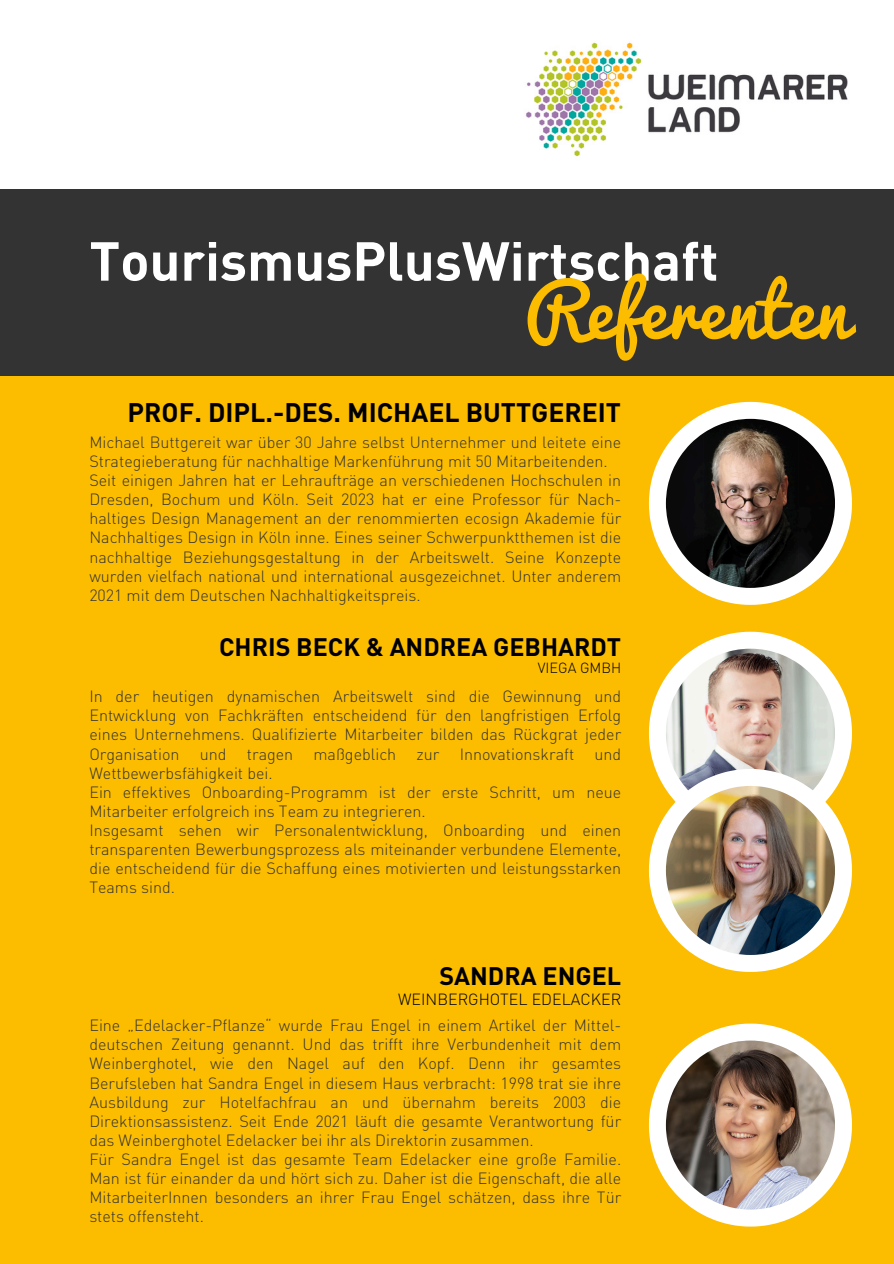
<style>
.page{position:relative;width:894px;height:1264px;background:#fff}
.page>*{position:absolute;margin:0;border:0;box-sizing:border-box;transform-origin:0 0}
.t1{font:72.6px "Pacifico";color:#fcbd00}
.t2{font:700 54px "DIN Pro";color:#fff}
.t3{font:700 26.55px "DIN Pro";color:#000}
.t4{font:700 25.05px "DIN Pro";color:#000}
.t5{font:300 16.05px/19.2px "DIN Pro";color:#333;text-align:justify}
.t6{font:300 16.05px "DIN Pro";color:#000}
.t7{font:300 14.55px "DIN Pro";color:#000}
</style>
<div class="page">
<div style="left:0;top:375px;width:893px;height:888px;background:#fcbd00"></div>
<img style="left:526px;top:42px;width:322px;height:115px">
<svg style="left:648px;top:1023px;width:203px;height:203px"></svg>
<img style="left:665px;top:1040px;width:169px;height:169px">
<svg style="left:648px;top:402px;width:203px;height:203px"></svg>
<img style="left:665px;top:419px;width:169px;height:169px">
<div style="left:0;top:189px;width:893px;height:186px;background:#333"></div>
<svg style="left:648px;top:631px;width:203px;height:340px"></svg>
<img style="left:665px;top:786px;width:169px;height:169px">
<p class="t2" style="left:89px;top:226px;width:630px">TourismusPlusWirtschaft</p>
<p class="t1" style="left:525px;top:272px;width:324px">Referenten</p>
<h4 class="t3" style="left:128px;top:395px;width:495px">PROF. DIPL.-DES. MICHAEL BUTTGEREIT</h4>
<p class="t5" style="left:89px;top:431px;width:533px">Michael Buttgereit war über 30 Jahre selbst Unternehmer und leitete eine<br>Strategieberatung für nachhaltige Markenführung mit 50 Mitarbeitenden.</p>
<p class="t5" style="left:89px;top:470px;width:533px">Seit einigen Jahren hat er Lehraufträge an verschiedenen Hochschulen in Dresden, Bochum und Köln. Seit 2023 hat er eine Professor für Nach&shy;haltiges Design Management an der renommierten ecosign Akademie für Nachhaltiges Design in Köln inne. Eines seiner Schwerpunktthemen ist die nachhaltige Beziehungsgestaltung in der Arbeitswelt. Seine Konzepte wurden vielfach national und international ausgezeichnet. Unter anderem 2021 mit dem Deutschen Nachhaltigkeitspreis.</p>
<p class="t4" style="left:219px;top:630px;width:403px">CHRIS BECK &amp; ANDREA GEBHARDT</p>
<p class="t7" style="left:537px;top:657px;width:85px">VIEGA GMBH</p>
<p class="t5" style="left:89px;top:686px;width:533px">In der heutigen dynamischen Arbeitswelt sind die Gewinnung und Entwicklung von Fachkräften entscheidend für den langfristigen Erfolg eines Unternehmens. Qualifizierte Mitarbeiter bilden das Rückgrat jeder Organisation</p>
<p class="t5" style="left:200px;top:743px;width:28px">und</p>
<p class="t5" style="left:247px;top:743px;width:48px">tragen</p>
<p class="t5" style="left:313px;top:743px;width:84px">maßgeblich</p>
<p class="t5" style="left:416px;top:743px;width:24px">zur</p>
<p class="t5" style="left:459px;top:743px;width:116px">Innovationskraft</p>
<p class="t5" style="left:594px;top:743px;width:28px">und</p>
<p class="t5" style="left:89px;top:762px;width:185px">Wettbewerbsfähigkeit bei.</p>
<p class="t5" style="left:89px;top:781px;width:533px">Ein effektives Onboarding-Programm ist der erste Schritt, um neue<br>Mitarbeiter erfolgreich ins Team zu integrieren.</p>
<p class="t5" style="left:89px;top:820px;width:533px">Insgesamt sehen wir Personalentwicklung, Onboarding und einen transparenten Bewerbungsprozess als miteinander verbundene Elemente, die entscheidend für die Schaffung eines motivierten und leistungsstarken Teams sind.</p>
<h5 class="t4" style="left:439px;top:960px;width:183px">SANDRA ENGEL</h5>
<h5 class="t6" style="left:398px;top:987px;width:224px">WEINBERGHOTEL EDELACKER</h5>
<p class="t5" style="left:89px;top:1015px;width:533px">Eine „Edelacker-Pflanze“ wurde Frau Engel in einem Artikel der Mittel&shy;deutschen Zeitung genannt. Und das trifft ihre Verbundenheit mit dem Weinberghotel, wie den Nagel auf den Kopf. Denn ihr gesamtes Berufsleben hat Sandra Engel in diesem Haus verbracht: 1998 trat sie ihre Ausbildung zur Hotelfachfrau an und übernahm bereits 2003 die Direktionsassistenz. Seit Ende 2021 läuft die gesamte Verantwortung für das Weinberghotel Edelacker bei ihr als Direktorin zusammen.</p>
<p class="t5" style="left:89px;top:1148px;width:533px">Für Sandra Engel ist das gesamte Team Edelacker eine große Familie.<br>Man ist für einander da und hört sich zu. Daher ist die Eigenschaft, die alle MitarbeiterInnen besonders an ihrer Frau Engel schätzen, dass ihre Tür stets offensteht.</p>
</div>
